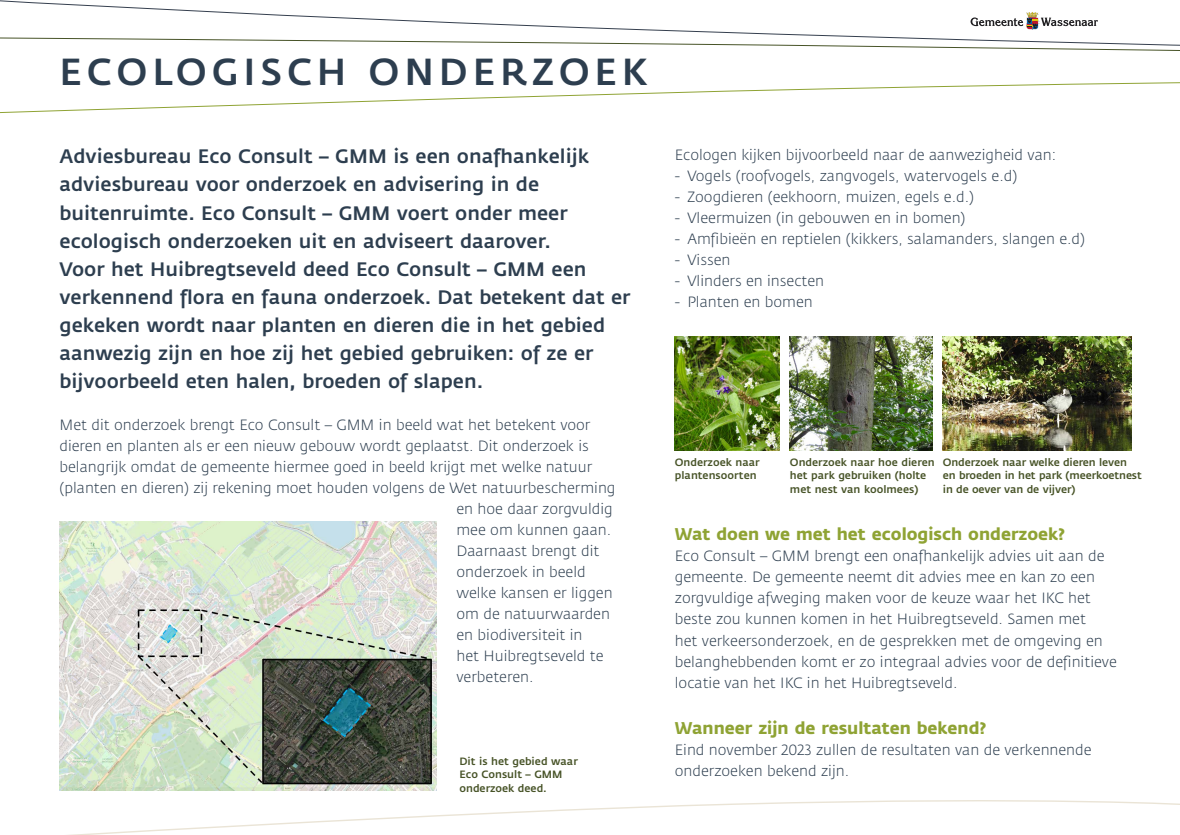
<style>
.page{position:relative;width:1180px;height:835px;background:#fff}
.page>*{position:absolute;margin:0;border:0;box-sizing:border-box;transform-origin:0 0}
.t1{font:500 37.24px "Fedra Sans";letter-spacing:.13em;color:#2d3e4f}
.t2{font:500 19.25px/28px "Fedra Sans";color:#2d3e4f}
.t3{font:700 16.8px "Fedra Sans";color:#8fa334}
.t4{font:300 14.7px/21px "Fedra Sans";color:#2d3e4f}
.t5{font:500 10.5px/13.3px "Fedra Sans";color:#475327}
</style>
<div class="page">
<svg style="left:86px;top:800px;width:1094px;height:34px"></svg>
<svg style="left:0;top:0;width:1098px;height:37px"></svg>
<svg style="left:0;top:37px;width:1180px;height:14px"></svg>
<svg style="left:970px;top:12px;width:127px;height:18px"></svg>
<svg style="left:0;top:82px;width:1180px;height:31px"></svg>
<img style="left:60px;top:521px;width:377px;height:269px">
<img style="left:675px;top:336px;width:104px;height:114px">
<img style="left:790px;top:336px;width:143px;height:114px">
<img style="left:943px;top:336px;width:188px;height:114px">
<h1 class="t1" style="left:60px;top:50px;width:590px">ECOLOGISCH ONDERZOEK</h1>
<p class="t2" style="left:60px;top:143px;width:572px">Adviesbureau Eco Consult – GMM is een onafhankelijk adviesbureau voor onderzoek en advisering in de buitenruimte. Eco Consult – GMM voert onder meer ecologisch onderzoeken uit en adviseert daarover.<br>Voor het Huibregtseveld deed Eco Consult – GMM een verkennend flora en fauna onderzoek. Dat betekent dat er gekeken wordt naar planten en dieren die in het gebied aanwezig zijn en hoe zij het gebied gebruiken: of ze er bijvoorbeeld eten halen, broeden of slapen.</p>
<p class="t4" style="left:60px;top:414px;width:532px">Met dit onderzoek brengt Eco Consult – GMM in beeld wat het betekent voor</p>
<p class="t4" style="left:60px;top:435px;width:531px">dieren en planten als er een nieuw gebouw wordt geplaatst. Dit onderzoek is</p>
<p class="t4" style="left:60px;top:456px;width:534px">belangrijk omdat de gemeente hiermee goed in beeld krijgt met welke natuur</p>
<p class="t4" style="left:60px;top:477px;width:557px">(planten en dieren) zij rekening moet houden volgens de Wet natuurbescherming</p>
<p class="t4" style="left:456px;top:498px;width:158px">en hoe daar zorgvuldig</p>
<p class="t4" style="left:456px;top:519px;width:156px">mee om kunnen gaan.</p>
<p class="t4" style="left:456px;top:540px;width:144px">Daarnaast brengt dit</p>
<p class="t4" style="left:456px;top:561px;width:131px">onderzoek in beeld</p>
<p class="t4" style="left:456px;top:582px;width:158px">welke kansen er liggen</p>
<p class="t4" style="left:456px;top:603px;width:155px">om de natuurwaarden</p>
<p class="t4" style="left:456px;top:624px;width:127px">en biodiversiteit in</p>
<p class="t4" style="left:456px;top:645px;width:149px">het Huibregtseveld te</p>
<p class="t4" style="left:456px;top:666px;width:78px">verbeteren.</p>
<p class="t5" style="left:459px;top:754px;width:120px">Dit is het gebied waar<br>Eco Consult – GMM onderzoek deed.</p>
<p class="t4" style="left:675px;top:145px;width:383px">Ecologen kijken bijvoorbeeld naar de aanwezigheid van:</p>
<p class="t4" style="left:675px;top:166px;width:344px">- Vogels (roofvogels, zangvogels, watervogels e.d)</p>
<p class="t4" style="left:675px;top:187px;width:301px">- Zoogdieren (eekhoorn, muizen, egels e.d.)</p>
<p class="t4" style="left:675px;top:208px;width:292px">- Vleermuizen (in gebouwen en in bomen)</p>
<p class="t4" style="left:675px;top:229px;width:412px">- Amfibieën en reptielen (kikkers, salamanders, slangen e.d)</p>
<p class="t4" style="left:675px;top:250px;width:57px">- Vissen</p>
<p class="t4" style="left:675px;top:271px;width:151px">- Vlinders en insecten</p>
<p class="t4" style="left:675px;top:292px;width:139px">- Planten en bomen</p>
<p class="t5" style="left:675px;top:456px;width:86px">Onderzoek naar plantensoorten</p>
<p class="t5" style="left:790px;top:456px;width:146px">Onderzoek naar hoe dieren het park gebruiken (holte met nest van koolmees)</p>
<p class="t5" style="left:943px;top:456px;width:200px">Onderzoek naar welke dieren leven en broeden in het park (meerkoetnest in de oever van de vijver)</p>
<p class="t3" style="left:675px;top:524px;width:392px">Wat doen we met het ecologisch onderzoek?</p>
<p class="t4" style="left:675px;top:546px;width:443px">Eco Consult – GMM brengt een onafhankelijk advies uit aan de gemeente. De gemeente neemt dit advies mee en kan zo een zorgvuldige afweging maken voor de keuze waar het IKC het beste zou kunnen komen in het Huibregtseveld. Samen met<br>het verkeersonderzoek, en de gesprekken met de omgeving en belanghebbenden komt er zo integraal advies voor de definitieve locatie van het IKC in het Huibregtseveld.</p>
<p class="t3" style="left:675px;top:717px;width:313px">Wanneer zijn de resultaten bekend?</p>
<p class="t4" style="left:675px;top:739px;width:418px">Eind november 2023 zullen de resultaten van de verkennende onderzoeken bekend zijn.</p>
</div>
